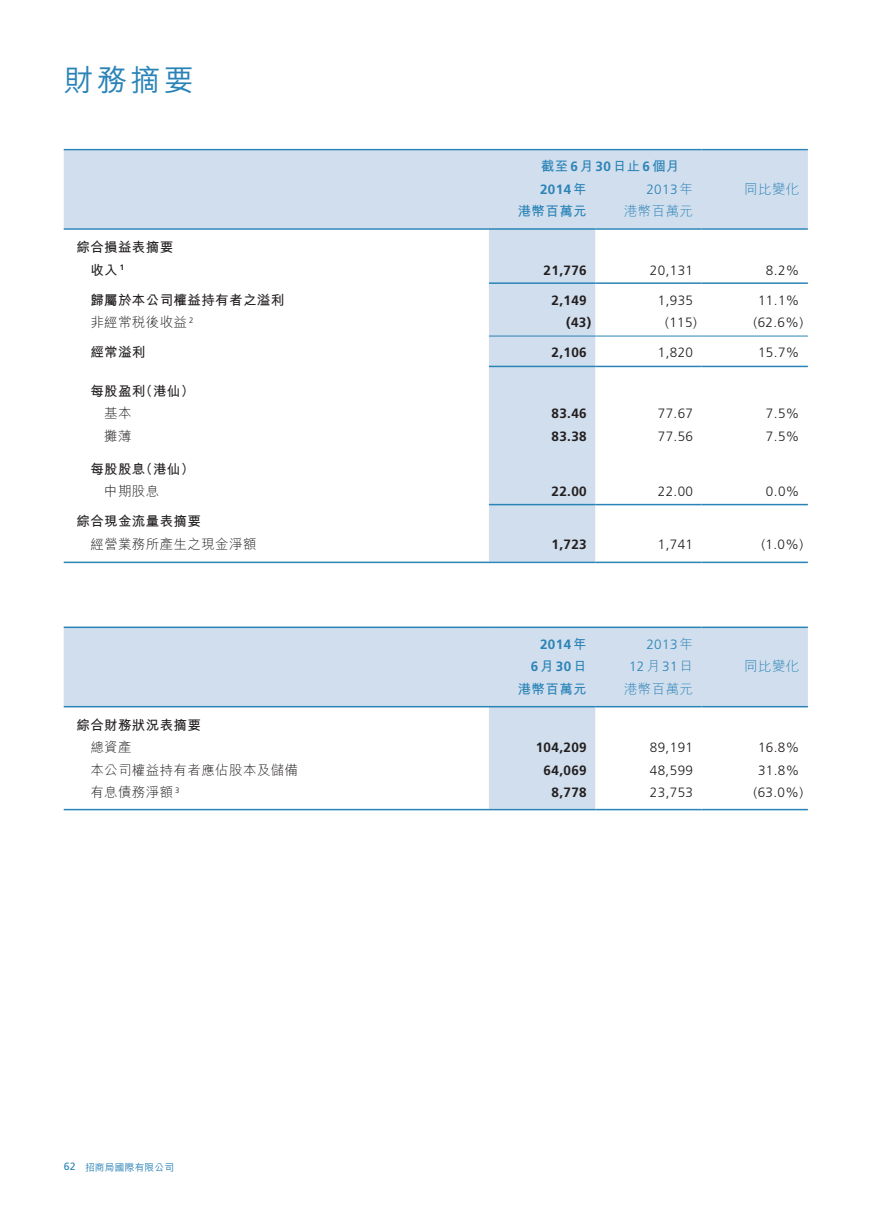
<style>
.page{position:relative;width:893px;height:1212px;background:#fff}
.page>*{position:absolute;margin:0;border:0;box-sizing:border-box;transform-origin:0 0}
.t1{font:500 30px "M Hei HK";color:#2a83b7}
._7__表內{font:300 13.5px "Frutiger LT Std";letter-spacing:.03em;color:#231f20}
._7__表內-2{font:700 13.5px "M Hei HK";letter-spacing:.03em;color:#231f20}
._7__表內-3{font:700 13.5px "Frutiger LT Std";letter-spacing:.03em;color:#231f20}
._7__表內-4{font:300 13.5px "M Hei HK";letter-spacing:.03em;color:#231f20}
._7__表內-5{font:700 13.5px "M Hei HK";letter-spacing:.03em;color:#2a83b7}
._7__表內-6{font:300 13.5px "M Hei HK";letter-spacing:.03em;color:#2a83b7}
._7__表內-7{font:300 13.5px "Frutiger LT Std";letter-spacing:.03em;color:#2a83b7}
._7__表內-8{font:700 13.5px "Frutiger LT Std";letter-spacing:.03em;color:#2a83b7}
.t2{font:500 9.75px "M Hei HK";letter-spacing:.02em;color:#2a83b7}
.s1{font-family:"Frutiger LT Std"}
.s2{font-family:"M Hei HK"}
.s3{font-family:"Frutiger LT Std";font-weight:400;font-size:10.5px}
</style>
<div class="page">
<svg style="left:64px;top:150px;width:744px;height:412px"></svg>
<hr style="left:64px;top:149px;width:425px;height:1px;background:#2a83b7">
<hr style="left:489px;top:149px;width:213px;height:1px;background:#2a83b7">
<hr style="left:702px;top:149px;width:106px;height:1px;background:#2a83b7">
<hr style="left:64px;top:228px;width:425px;height:2px;background:#2a83b7">
<hr style="left:489px;top:228px;width:106px;height:2px;background:#2a83b7">
<hr style="left:595px;top:228px;width:107px;height:2px;background:#2a83b7">
<hr style="left:702px;top:228px;width:106px;height:2px;background:#2a83b7">
<hr style="left:489px;top:282px;width:106px;height:2px;background:#2a83b7">
<hr style="left:595px;top:282px;width:107px;height:2px;background:#2a83b7">
<hr style="left:702px;top:282px;width:106px;height:2px;background:#2a83b7">
<hr style="left:489px;top:336px;width:106px;height:1px;background:#2a83b7">
<hr style="left:595px;top:336px;width:107px;height:1px;background:#2a83b7">
<hr style="left:702px;top:336px;width:106px;height:1px;background:#2a83b7">
<hr style="left:489px;top:366px;width:106px;height:1px;background:#2a83b7">
<hr style="left:595px;top:366px;width:107px;height:1px;background:#2a83b7">
<hr style="left:702px;top:366px;width:106px;height:1px;background:#2a83b7">
<hr style="left:489px;top:504px;width:106px;height:1px;background:#2a83b7">
<hr style="left:595px;top:504px;width:107px;height:1px;background:#2a83b7">
<hr style="left:702px;top:504px;width:106px;height:1px;background:#2a83b7">
<hr style="left:64px;top:562px;width:425px;height:1px;background:#2a83b7">
<hr style="left:489px;top:562px;width:106px;height:1px;background:#2a83b7">
<hr style="left:595px;top:562px;width:107px;height:1px;background:#2a83b7">
<hr style="left:702px;top:562px;width:106px;height:1px;background:#2a83b7">
<svg style="left:64px;top:628px;width:744px;height:181px;fill:#d1deed"></svg>
<hr style="left:64px;top:626px;width:425px;height:2px;background:#2a83b7">
<hr style="left:489px;top:626px;width:213px;height:2px;background:#2a83b7">
<hr style="left:702px;top:626px;width:106px;height:2px;background:#2a83b7">
<hr style="left:64px;top:706px;width:425px;height:1px;background:#2a83b7">
<hr style="left:489px;top:706px;width:106px;height:1px;background:#2a83b7">
<hr style="left:595px;top:706px;width:107px;height:1px;background:#2a83b7">
<hr style="left:702px;top:706px;width:106px;height:1px;background:#2a83b7">
<hr style="left:64px;top:809px;width:425px;height:1px;background:#2a83b7">
<hr style="left:489px;top:809px;width:106px;height:1px;background:#2a83b7">
<hr style="left:595px;top:809px;width:107px;height:1px;background:#2a83b7">
<hr style="left:702px;top:809px;width:106px;height:1px;background:#2a83b7">
<h1 class="t1" style="left:64px;top:58px;width:131px">財務摘要</h1>
<p class="_7__表內-5" style="left:541px;top:156px;width:140px">截至<span class="s1">6</span>月<span class="s1">30</span>日止<span class="s1">6</span>個月</p>
<p class="_7__表內-8" style="left:540px;top:181px;width:48px">2014<span class="s2">年</span></p>
<p class="_7__表內-7" style="left:646px;top:181px;width:48px">2013<span class="s2">年</span></p>
<p class="_7__表內-6" style="left:744px;top:182px;width:57px">同比變化</p>
<p class="_7__表內-5" style="left:518px;top:201px;width:71px">港幣百萬元</p>
<p class="_7__表內-6" style="left:624px;top:204px;width:71px">港幣百萬元</p>
<p class="_7__表內-2" style="left:76px;top:237px;width:98px">綜合損益表摘要</p>
<p class="_7__表內-2" style="left:90px;top:260px;width:35px">收入<sup>1</sup></p>
<p class="_7__表內-3" style="left:544px;top:262px;width:45px">21,776</p>
<p class="_7__表內" style="left:650px;top:262px;width:45px">20,131</p>
<p class="_7__表內" style="left:766px;top:262px;width:35px">8.2%</p>
<p class="_7__表內-2" style="left:90px;top:290px;width:195px">歸屬於本公司權益持有者之溢利</p>
<p class="_7__表內-3" style="left:551px;top:292px;width:37px">2,149</p>
<p class="_7__表內" style="left:658px;top:292px;width:37px">1,935</p>
<p class="_7__表內" style="left:758px;top:292px;width:43px">11.1%</p>
<p class="_7__表內-4" style="left:90px;top:315px;width:105px">非經常稅後收益 <sup>2</sup></p>
<p class="_7__表內-3" style="left:566px;top:315px;width:27px">(43)</p>
<p class="_7__表內" style="left:665px;top:315px;width:33px">(115)</p>
<p class="_7__表內" style="left:754px;top:315px;width:51px">(62.6%)</p>
<p class="_7__表內-2" style="left:90px;top:342px;width:57px">經常溢利</p>
<p class="_7__表內-3" style="left:551px;top:345px;width:37px">2,106</p>
<p class="_7__表內" style="left:658px;top:345px;width:37px">1,820</p>
<p class="_7__表內" style="left:758px;top:345px;width:43px">15.7%</p>
<p class="_7__表內-2" style="left:90px;top:381px;width:105px">每股盈利（港仙）</p>
<p class="_7__表內-4" style="left:104px;top:406px;width:29px">基本</p>
<p class="_7__表內-3" style="left:551px;top:405px;width:37px">83.46</p>
<p class="_7__表內" style="left:658px;top:406px;width:37px">77.67</p>
<p class="_7__表內" style="left:766px;top:406px;width:35px">7.5%</p>
<p class="_7__表內-4" style="left:104px;top:429px;width:29px">攤薄</p>
<p class="_7__表內-3" style="left:551px;top:428px;width:37px">83.38</p>
<p class="_7__表內" style="left:658px;top:428px;width:37px">77.56</p>
<p class="_7__表內" style="left:766px;top:428px;width:35px">7.5%</p>
<p class="_7__表內-2" style="left:90px;top:459px;width:105px">每股股息（港仙）</p>
<p class="_7__表內-4" style="left:104px;top:484px;width:57px">中期股息</p>
<p class="_7__表內-3" style="left:551px;top:483px;width:37px">22.00</p>
<p class="_7__表內" style="left:658px;top:484px;width:37px">22.00</p>
<p class="_7__表內" style="left:766px;top:484px;width:35px">0.0%</p>
<p class="_7__表內-2" style="left:76px;top:511px;width:126px">綜合現金流量表摘要</p>
<p class="_7__表內-4" style="left:90px;top:537px;width:168px">經營業務所產生之現金淨額</p>
<p class="_7__表內-3" style="left:551px;top:536px;width:37px">1,723</p>
<p class="_7__表內" style="left:658px;top:536px;width:37px">1,741</p>
<p class="_7__表內" style="left:761px;top:536px;width:43px">(1.0%)</p>
<p class="_7__表內-8" style="left:540px;top:636px;width:48px">2014<span class="s2">年</span></p>
<p class="_7__表內-7" style="left:646px;top:636px;width:48px">2013<span class="s2">年</span></p>
<p class="_7__表內-8" style="left:531px;top:659px;width:58px">6<span class="s2">月</span>30<span class="s2">日</span></p>
<p class="_7__表內-7" style="left:629px;top:659px;width:65px">12<span class="s2">月</span>31<span class="s2">日</span></p>
<p class="_7__表內-6" style="left:744px;top:659px;width:57px">同比變化</p>
<p class="_7__表內-5" style="left:518px;top:679px;width:71px">港幣百萬元</p>
<p class="_7__表內-6" style="left:624px;top:682px;width:71px">港幣百萬元</p>
<p class="_7__表內-2" style="left:76px;top:715px;width:126px">綜合財務狀況表摘要</p>
<p class="_7__表內-4" style="left:90px;top:740px;width:43px">總資產</p>
<p class="_7__表內-3" style="left:536px;top:740px;width:53px">104,209</p>
<p class="_7__表內" style="left:650px;top:740px;width:45px">89,191</p>
<p class="_7__表內" style="left:758px;top:740px;width:43px">16.8%</p>
<p class="_7__表內-4" style="left:90px;top:763px;width:209px">本公司權益持有者應佔股本及儲備</p>
<p class="_7__表內-3" style="left:544px;top:762px;width:45px">64,069</p>
<p class="_7__表內" style="left:650px;top:762px;width:45px">48,599</p>
<p class="_7__表內" style="left:758px;top:762px;width:43px">31.8%</p>
<p class="_7__表內-4" style="left:90px;top:785px;width:91px">有息債務淨額 <sup>3</sup></p>
<p class="_7__表內-3" style="left:551px;top:785px;width:37px">8,778</p>
<p class="_7__表內" style="left:650px;top:785px;width:45px">23,753</p>
<p class="_7__表內" style="left:754px;top:785px;width:51px">(63.0%)</p>
<p class="t2" style="left:64px;top:1160px;width:112px"><span class="s3">62</span> 招商局國際有限公司</p>
</div>
